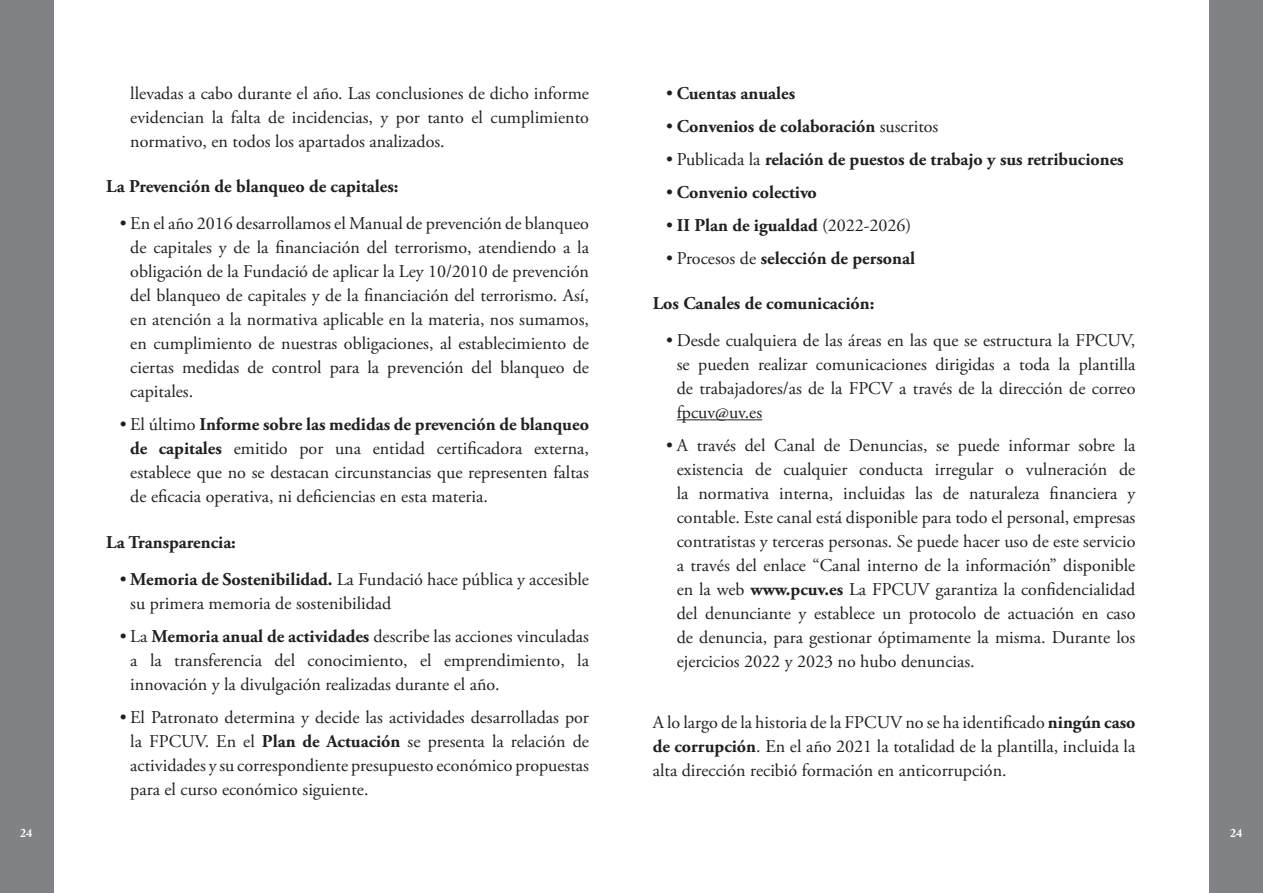
<style>
.page{position:relative;width:1263px;height:893px;background:#fff}
.page>*{position:absolute;margin:0;border:0;box-sizing:border-box;transform-origin:0 0}
.t1{font:18px/24px "Adobe Garamond Pro";color:#231f20;text-align:justify}
.Heading_4{font:700 18px "Adobe Garamond Pro";color:#231f20}
.t2{font:700 12px "Adobe Caslon Pro";color:#fff}
.s1{font-weight:700}
.s2{font-weight:400}
</style>
<div class="page">
<div style="left:1210px;top:0;width:53px;height:893px;background:#808285"></div>
<div style="left:0;top:0;width:53px;height:893px;background:#808285"></div>
<hr style="left:677px;top:419px;width:85px;height:1px;background:#231f20">
<p class="t1" style="left:130px;top:81px;width:460px">llevadas a cabo durante el año. Las conclusiones de dicho informe evidencian la falta de incidencias, y por tanto el cumplimiento normativo, en todos los apartados analizados.</p>
<p class="Heading_4" style="left:106px;top:176px;width:294px">La Prevención de blanqueo de capitales:</p>
<p class="t1" style="left:130px;top:212px;width:460px;text-indent:-10px">• En el año 2016 desarrollamos el Manual de prevención de blanqueo de capitales y de la financiación del terrorismo, atendiendo a la obligación de la Fundació de aplicar la Ley 10/2010 de prevención del blanqueo de capitales y de la financiación del terrorismo. Así, en atención a la normativa aplicable en la materia, nos sumamos, en cumplimiento de nuestras obligaciones, al establecimiento de ciertas medidas de control para la prevención del blanqueo de capitales.</p>
<p class="t1" style="left:130px;top:413px;width:460px;text-indent:-10px">• El último <span class="s1">Informe sobre las medidas de prevención de blanqueo de capitales</span> emitido por una entidad certificadora externa, establece que no se destacan circunstancias que representen faltas de eficacia operativa, ni deficiencias en esta materia.</p>
<p class="Heading_4" style="left:106px;top:531px;width:131px">La Transparencia:</p>
<p class="t1" style="left:130px;top:567px;width:460px;text-indent:-10px">• <span class="s1">Memoria de Sostenibilidad.</span> La Fundació hace pública y accesible su primera memoria de sostenibilidad</p>
<p class="t1" style="left:130px;top:624px;width:460px;text-indent:-10px">• La <span class="s1">Memoria anual de actividades</span> describe las acciones vinculadas a la transferencia del conocimiento, el emprendimiento, la innovación y la divulgación realizadas durante el año.</p>
<p class="t1" style="left:130px;top:705px;width:460px;text-indent:-10px">• El Patronato determina y decide las actividades desarrolladas por la FPCUV. En el <span class="s1">Plan de Actuación</span> se presenta la relación de actividades y su correspondiente presupuesto económico propuestas para el curso económico siguiente.</p>
<p class="Heading_4" style="left:666px;top:82px;width:131px"><span class="s2">•</span> Cuentas anuales</p>
<p class="Heading_4" style="left:666px;top:115px;width:274px"><span class="s2">•</span> Convenios de colaboración <span class="s2">suscritos</span></p>
<p class="Heading_4" style="left:666px;top:148px;width:459px"><span class="s2">• Publicada la</span> relación de puestos de trabajo y sus retribuciones</p>
<p class="Heading_4" style="left:666px;top:181px;width:152px"><span class="s2">•</span> Convenio colectivo</p>
<p class="Heading_4" style="left:666px;top:214px;width:247px"><span class="s2">•</span> II Plan de igualdad <span class="s2">(2022-2026)</span></p>
<p class="Heading_4" style="left:666px;top:247px;width:250px"><span class="s2">• Procesos de</span> selección de personal</p>
<p class="Heading_4" style="left:653px;top:293px;width:223px">Los Canales de comunicación:</p>
<p class="t1" style="left:677px;top:329px;width:460px;text-indent:-10px">• Desde cualquiera de las áreas en las que se estructura la FPCUV, se pueden realizar comunicaciones dirigidas a toda la plantilla de trabajadores/as de la FPCV a través de la dirección de correo fpcuv@uv.es</p>
<p class="t1" style="left:677px;top:434px;width:460px;text-indent:-10px">• A través del Canal de Denuncias, se puede informar sobre la existencia de cualquier conducta irregular o vulneración de la normativa interna, incluidas las de naturaleza financiera y contable. Este canal está disponible para todo el personal, empresas contratistas y terceras personas. Se puede hacer uso de este servicio a través del enlace “Canal interno de la información” disponible en la web <span class="s1">www.pcuv.es</span> La FPCUV garantiza la confidencialidad del denunciante y establece un protocolo de actuación en caso de denuncia, para gestionar óptimamente la misma. Durante los ejercicios 2022 y 2023 no hubo denuncias.</p>
<p class="t1" style="left:653px;top:711px;width:484px">A lo largo de la historia de la FPCUV no se ha identificado <span class="s1">ningún caso de corrupción</span>. En el año 2021 la totalidad de la plantilla, incluida la alta dirección recibió formación en anticorrupción.</p>
<p class="t2" style="left:20px;top:826px;width:13px">24</p>
<p class="t2" style="left:1230px;top:826px;width:13px">24</p>
</div>
